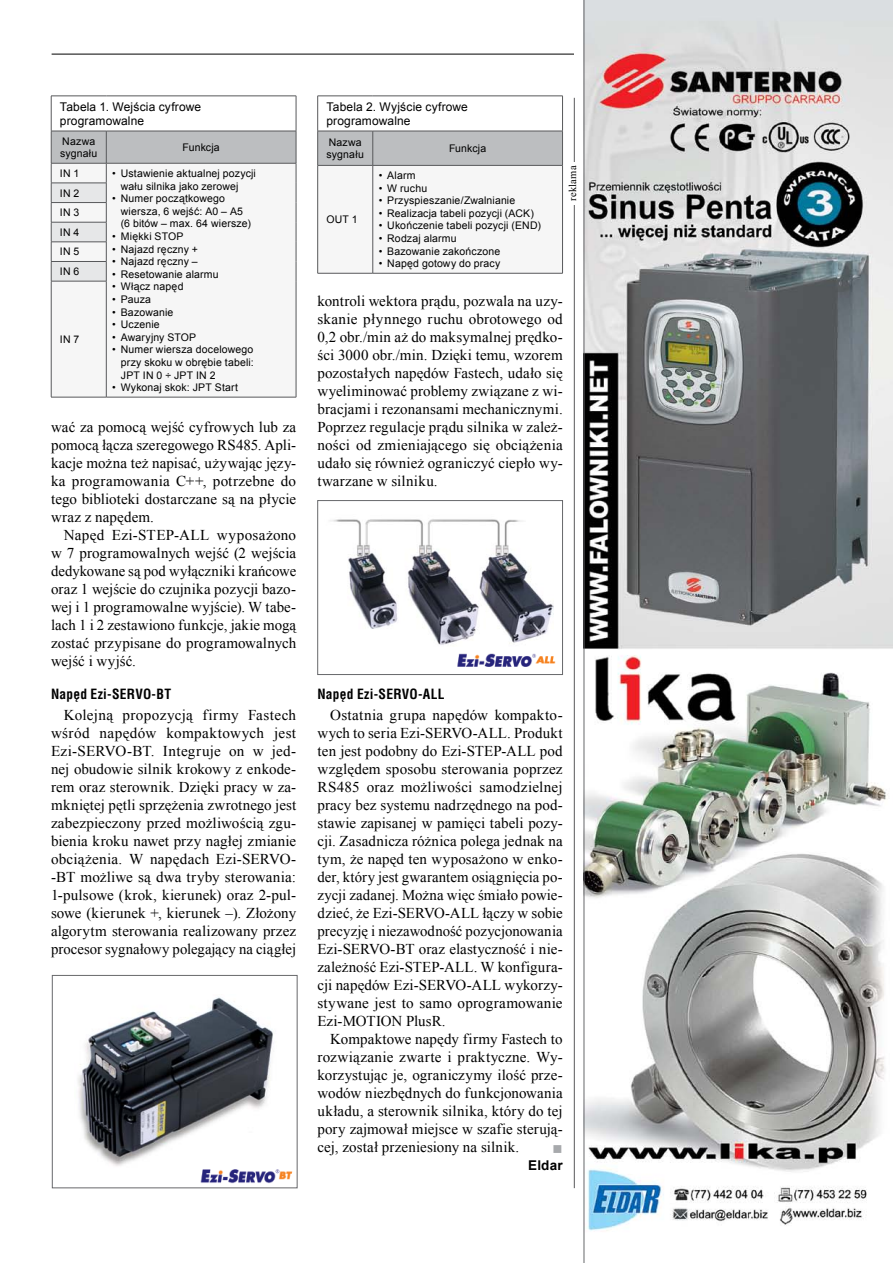
<style>
.page{position:relative;width:893px;height:1263px;background:#fff}
.page>*{position:absolute;margin:0;border:0;box-sizing:border-box;transform-origin:0 0}
.t1{font:15px/18px "Times New Roman";letter-spacing:.005em;color:#000;text-align:justify}
.t2{font:700 13.5px "Switzerland Condensed";letter-spacing:.015em;color:#000}
.t3{font:700 13.5px "Arial";letter-spacing:.015em;color:#000}
.t4{font:13.5px "Wingdings";color:#a7a9ac}
.t5{font:12px/14.4px "Arial";letter-spacing:.01em;color:#000}
.t6{font:10.5px/12.6px "Arial";letter-spacing:.015em;color:#000}
.t7{font:10.5px "Times New Roman";letter-spacing:.02em;color:#000}
</style>
<div class="page">
<hr style="left:52px;top:54px;width:616px;height:1px;background:#000">
<div style="left:574px;top:0;width:319px;height:1263px;background:#fff"></div>
<hr style="left:574px;top:98px;width:1px;height:1090px;background:#58595b">
<div style="left:569px;top:162px;width:9px;height:43px;background:#fff"></div>
<div style="left:52px;top:281px;width:244px;height:116px;background:#f6f6f6"></div>
<hr style="left:51px;top:96px;width:55px;height:1px;background:#58595b">
<hr style="left:51px;top:96px;width:1px;height:35px;background:#58595b">
<hr style="left:106px;top:96px;width:190px;height:1px;background:#58595b">
<hr style="left:296px;top:96px;width:1px;height:35px;background:#58595b">
<svg style="left:51px;top:131px;width:246px;height:150px"></svg>
<hr style="left:51px;top:281px;width:55px;height:1px;background:#58595b">
<hr style="left:51px;top:281px;width:1px;height:116px;background:#58595b">
<hr style="left:106px;top:281px;width:1px;height:116px;background:#58595b">
<hr style="left:296px;top:281px;width:1px;height:116px;background:#58595b">
<hr style="left:51px;top:397px;width:55px;height:1px;background:#58595b">
<hr style="left:106px;top:397px;width:190px;height:1px;background:#58595b">
<svg style="left:318px;top:132px;width:244px;height:141px"></svg>
<hr style="left:317px;top:96px;width:56px;height:1px;background:#58595b">
<hr style="left:317px;top:96px;width:1px;height:35px;background:#58595b">
<hr style="left:373px;top:96px;width:190px;height:1px;background:#58595b">
<hr style="left:562px;top:96px;width:1px;height:35px;background:#58595b">
<hr style="left:317px;top:131px;width:56px;height:1px;background:#58595b">
<hr style="left:317px;top:131px;width:1px;height:34px;background:#58595b">
<hr style="left:373px;top:131px;width:190px;height:1px;background:#58595b">
<hr style="left:373px;top:131px;width:1px;height:34px;background:#58595b">
<hr style="left:562px;top:131px;width:1px;height:34px;background:#58595b">
<hr style="left:317px;top:165px;width:56px;height:1px;background:#58595b">
<hr style="left:317px;top:166px;width:1px;height:107px;background:#58595b">
<hr style="left:373px;top:165px;width:190px;height:1px;background:#58595b">
<hr style="left:373px;top:166px;width:1px;height:107px;background:#58595b">
<hr style="left:562px;top:166px;width:1px;height:107px;background:#58595b">
<hr style="left:317px;top:273px;width:56px;height:1px;background:#58595b">
<hr style="left:373px;top:273px;width:190px;height:1px;background:#58595b">
<img style="left:78px;top:997px;width:195px;height:169px">
<div style="left:52px;top:975px;width:245px;height:213px;border:1px solid #67686b"></div>
<img style="left:330px;top:519px;width:224px;height:126px">
<div style="left:317px;top:500px;width:246px;height:175px;border:1px solid #67686b"></div>
<svg style="left:584px;top:0;width:309px;height:1263px"></svg>
<img style="left:457px;top:653px;width:99px;height:14px">
<img style="left:200px;top:1169px;width:93px;height:15px">
<p class="t5" style="left:60px;top:99px;width:143px">Tabela 1. Wejścia cyfrowe programowalne</p>
<p class="t6" style="left:60px;top:135px;width:39px">Nazwa sygnału</p>
<p class="t6" style="left:183px;top:141px;width:39px">Funkcja</p>
<p class="t6" style="left:60px;top:167px;width:21px">IN 1</p>
<p class="t6" style="left:121px;top:167px;width:137px;text-indent:-9px">• Ustawienie aktualnej pozycji wału silnika jako zerowej</p>
<p class="t6" style="left:121px;top:192px;width:132px;text-indent:-9px">• Numer początkowego wiersza, 6 wejść: A0 – A5 (6 bitów – max. 64 wiersze)</p>
<p class="t6" style="left:112px;top:230px;width:73px">• Miękki STOP</p>
<p class="t6" style="left:112px;top:243px;width:87px">• Najazd ręczny +</p>
<p class="t6" style="left:112px;top:255px;width:87px">• Najazd ręczny –</p>
<p class="t6" style="left:112px;top:268px;width:108px">• Resetowanie alarmu</p>
<p class="t6" style="left:112px;top:280px;width:73px">• Włącz napęd</p>
<p class="t6" style="left:112px;top:293px;width:40px">• Pauza</p>
<p class="t6" style="left:112px;top:306px;width:63px">• Bazowanie</p>
<p class="t6" style="left:112px;top:318px;width:49px">• Uczenie</p>
<p class="t6" style="left:112px;top:331px;width:86px">• Awaryjny STOP</p>
<p class="t6" style="left:121px;top:343px;width:134px;text-align:justify;text-indent:-9px">• Numer wiersza docelowego przy skoku w obrębie tabeli:<br>JPT IN 0 ÷ JPT IN 2</p>
<p class="t6" style="left:112px;top:381px;width:127px">• Wykonaj skok: JPT Start</p>
<p class="t6" style="left:60px;top:183px;width:21px;line-height:19.6px;text-align:justify">IN 2<br>IN 3<br>IN 4<br>IN 5<br>IN 6</p>
<p class="t6" style="left:60px;top:333px;width:21px">IN 7</p>
<p class="t1" style="left:51px;top:418px;width:247px">wać za pomocą wejść cyfrowych lub za pomocą łącza szeregowego RS485. Apli&shy;kacje można też napisać, używając języ&shy;ka programowania C++, potrzebne do tego biblioteki dostarczane są na płycie wraz z napędem.</p>
<p class="t1" style="left:51px;top:526px;width:247px;text-indent:13px">Napęd Ezi-STEP-ALL wyposażono w 7 programowalnych wejść (2 wejścia dedykowane są pod wyłączniki krańcowe oraz 1 wejście do czujnika pozycji bazo&shy;wej i 1 programowalne wyjście). W tabe&shy;lach 1 i 2 zestawiono funkcje, jakie mogą zostać przypisane do programowalnych wejść i wyjść.</p>
<p class="t2" style="left:51px;top:686px;width:122px">Napęd Ezi-SERVO-BT</p>
<p class="t1" style="left:51px;top:706px;width:247px;text-indent:13px">Kolejną propozycją firmy Fastech wśród napędów kompaktowych jest Ezi-SERVO-BT. Integruje on w jed&shy;nej obudowie silnik krokowy z enkode&shy;rem oraz sterownik. Dzięki pracy w za&shy;mkniętej pętli sprzężenia zwrotnego jest zabezpieczony przed możliwością zgu&shy;bienia kroku nawet przy nagłej zmianie obciążenia. W napędach Ezi-SERVO--BT możliwe są dwa tryby sterowania:<br>1-pulsowe (krok, kierunek) oraz 2-pul&shy;sowe (kierunek +, kierunek –). Złożony algorytm sterowania realizowany przez procesor sygnałowy polegający na ciągłej</p>
<p class="t5" style="left:326px;top:99px;width:143px">Tabela 2. Wyjście cyfrowe programowalne</p>
<p class="t6" style="left:327px;top:136px;width:39px">Nazwa sygnału</p>
<p class="t6" style="left:449px;top:142px;width:39px">Funkcja</p>
<p class="t6" style="left:326px;top:213px;width:33px">OUT 1</p>
<p class="t6" style="left:379px;top:169px;width:38px">• Alarm</p>
<p class="t6" style="left:379px;top:182px;width:50px">• W ruchu</p>
<p class="t6" style="left:379px;top:194px;width:138px">• Przyspieszanie/Zwalnianie</p>
<p class="t6" style="left:379px;top:207px;width:157px">• Realizacja tabeli pozycji (ACK)</p>
<p class="t6" style="left:379px;top:220px;width:164px">• Ukończenie tabeli pozycji (END)</p>
<p class="t6" style="left:379px;top:232px;width:79px">• Rodzaj alarmu</p>
<p class="t6" style="left:379px;top:245px;width:123px">• Bazowanie zakończone</p>
<p class="t6" style="left:379px;top:257px;width:123px">• Napęd gotowy do pracy</p>
<p class="t7" style="left:565px;top:201px;width:37px;rotate:-90deg">reklama</p>
<p class="t1" style="left:317px;top:292px;width:247px">kontroli wektora prądu, pozwala na uzy&shy;skanie płynnego ruchu obrotowego od 0,2 obr./min aż do maksymalnej prędko&shy;ści 3000 obr./min. Dzięki temu, wzorem pozostałych napędów Fastech, udało się wyeliminować problemy związane z wi&shy;bracjami i rezonansami mechanicznymi.<br>Poprzez regulacje prądu silnika w zależ&shy;ności od zmieniającego się obciążenia udało się również ograniczyć ciepło wy&shy;twarzane w silniku.</p>
<p class="t2" style="left:317px;top:686px;width:129px">Napęd Ezi-SERVO-ALL</p>
<p class="t1" style="left:317px;top:706px;width:247px;text-indent:13px">Ostatnia grupa napędów kompakto&shy;wych to seria Ezi-SERVO-ALL. Produkt ten jest podobny do Ezi-STEP-ALL pod względem sposobu sterowania poprzez RS485 oraz możliwości samodzielnej pracy bez systemu nadrzędnego na pod&shy;stawie zapisanej w pamięci tabeli pozy&shy;cji. Zasadnicza różnica polega jednak na tym, że napęd ten wyposażono w enko&shy;der, który jest gwarantem osiągnięcia po&shy;zycji zadanej. Można więc śmiało powie&shy;dzieć, że Ezi-SERVO-ALL łączy w sobie precyzję i niezawodność pozycjonowania Ezi-SERVO-BT oraz elastyczność i nie&shy;zależność Ezi-STEP-ALL. W konfigura&shy;cji napędów Ezi-SERVO-ALL wykorzy&shy;stywane jest to samo oprogramowanie Ezi-MOTION PlusR.</p>
<p class="t1" style="left:317px;top:1030px;width:247px;text-indent:13px">Kompaktowe napędy firmy Fastech to rozwiązanie zwarte i praktyczne. Wy&shy;korzystując je, ograniczymy ilość prze&shy;wodów niezbędnych do funkcjonowania układu, a sterownik silnika, który do tej pory zajmował miejsce w szafie sterują&shy;cej, został przeniesiony na silnik.</p>
<p class="t4" style="left:553px;top:1141px;width:12px">■</p>
<p class="t3" style="left:528px;top:1156px;width:36px">Eldar</p>
</div>
